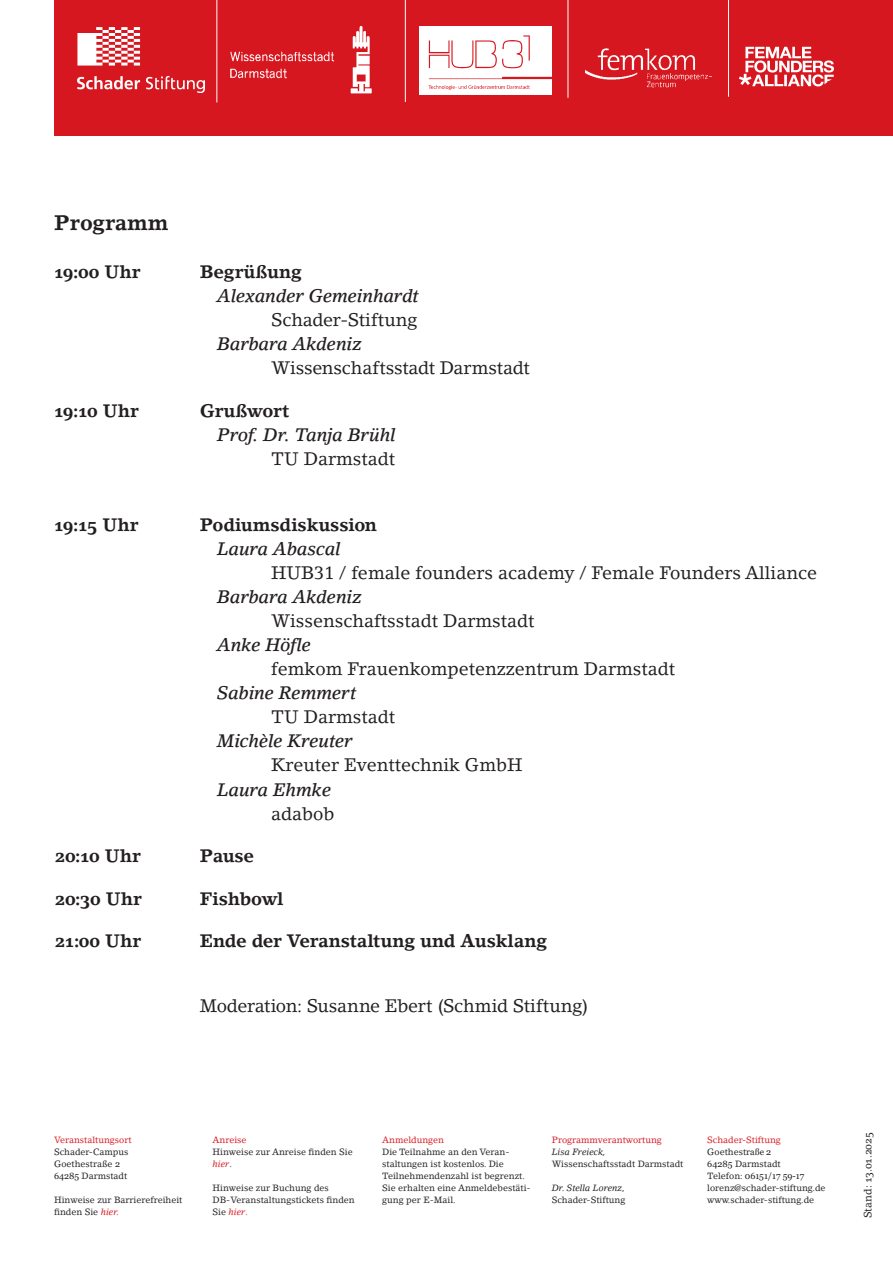
<style>
.page{position:relative;width:893px;height:1263px;background:#fff}
.page>*{position:absolute;margin:0;border:0;box-sizing:border-box;transform-origin:0 0}
.T2_Titel{font:700 21px "Lino Letter Std";color:#231f20}
.T2_Programm_Uhrzeit_Absatz{font:18px "Lino Letter Std";color:#231f20}
.T2_Programm_Uhrzeit_Absatz-2{font:700 18px "Lino Letter Std";letter-spacing:-.01em;color:#231f20}
.T2_Programm_Uhrzeit_Absatz-3{font:italic 500 18px "Lino Letter Std";letter-spacing:-.02em;color:#231f20}
.t1{font:10.5px "Lino Letter Std";letter-spacing:-.005em;color:#231f20}
.t2{font:9px/12px "Lino Letter Std";color:#231f20}
.t3{font:9px "Lino Letter Std";color:#d71920}
.t4{font:9px "Lino Letter Std";color:#d7171f}
.t5{font:9px "Georgia";color:#231f20}
.t6{font:italic 9px "Lino Letter Std";color:#231f20}
.s1{font-family:"Georgia"}
.s2{font-style:italic;color:#d7171f}
.s3{color:#d7171f}
.s4{font-style:italic}
.s5{font-style:normal}
.s6{font-family:"Lino Letter Std"}
</style>
<div class="page">
<div style="left:54px;top:0;width:839px;height:136px;background:#d7171f"></div>
<img style="left:77px;top:28px;width:127px;height:65px">
<hr style="left:217px;top:0;width:1px;height:102px;background:#fff">
<img style="left:230px;top:27px;width:142px;height:67px">
<hr style="left:405px;top:0;width:1px;height:102px;background:#fff">
<img style="left:585px;top:48px;width:127px;height:40px">
<img style="left:739px;top:46px;width:95px;height:41px">
<img style="left:420px;top:27px;width:131px;height:68px">
<hr style="left:568px;top:0;width:1px;height:98px;background:#fff">
<hr style="left:728px;top:0;width:1px;height:97px;background:#fff">
<p class="T2_Titel" style="left:54px;top:210px;width:116px">Programm</p>
<p class="T2_Programm_Uhrzeit_Absatz-2" style="left:54px;top:261px;width:88px">19:00 Uhr</p>
<p class="T2_Programm_Uhrzeit_Absatz-2" style="left:200px;top:261px;width:103px">Begrüßung</p>
<p class="T2_Programm_Uhrzeit_Absatz-3" style="left:217px;top:285px;width:203px">Alexander Gemeinhardt</p>
<p class="T2_Programm_Uhrzeit_Absatz" style="left:271px;top:309px;width:148px">Schader-Stiftung</p>
<p class="T2_Programm_Uhrzeit_Absatz-3" style="left:217px;top:333px;width:146px">Barbara Akdeniz</p>
<p class="T2_Programm_Uhrzeit_Absatz" style="left:271px;top:357px;width:260px">Wissenschaftsstadt Darmstadt</p>
<p class="T2_Programm_Uhrzeit_Absatz-2" style="left:54px;top:400px;width:87px">19:10 Uhr</p>
<p class="T2_Programm_Uhrzeit_Absatz-2" style="left:200px;top:400px;width:91px">Grußwort</p>
<p class="T2_Programm_Uhrzeit_Absatz-3" style="left:217px;top:424px;width:180px">Prof. Dr. Tanja Brühl</p>
<p class="T2_Programm_Uhrzeit_Absatz" style="left:271px;top:448px;width:126px">TU Darmstadt</p>
<p class="T2_Programm_Uhrzeit_Absatz-2" style="left:54px;top:514px;width:86px">19:15 Uhr</p>
<p class="T2_Programm_Uhrzeit_Absatz-2" style="left:200px;top:514px;width:179px">Podiumsdiskussion</p>
<p class="T2_Programm_Uhrzeit_Absatz-3" style="left:217px;top:538px;width:125px">Laura Abascal</p>
<p class="T2_Programm_Uhrzeit_Absatz" style="left:271px;top:562px;width:547px">HUB31 / female founders academy / Female Founders Alliance</p>
<p class="T2_Programm_Uhrzeit_Absatz-3" style="left:217px;top:586px;width:146px">Barbara Akdeniz</p>
<p class="T2_Programm_Uhrzeit_Absatz" style="left:271px;top:610px;width:265px">Wissenschaftsstadt Darmstadt</p>
<p class="T2_Programm_Uhrzeit_Absatz-3" style="left:217px;top:634px;width:95px">Anke Höfle</p>
<p class="T2_Programm_Uhrzeit_Absatz" style="left:271px;top:658px;width:405px">femkom Frauenkompetenzzentrum Darmstadt</p>
<p class="T2_Programm_Uhrzeit_Absatz-3" style="left:217px;top:682px;width:141px">Sabine Remmert</p>
<p class="T2_Programm_Uhrzeit_Absatz" style="left:271px;top:706px;width:126px">TU Darmstadt</p>
<p class="T2_Programm_Uhrzeit_Absatz-3" style="left:217px;top:730px;width:137px">Michèle Kreuter</p>
<p class="T2_Programm_Uhrzeit_Absatz" style="left:271px;top:754px;width:253px">Kreuter Eventtechnik GmbH</p>
<p class="T2_Programm_Uhrzeit_Absatz-3" style="left:217px;top:778px;width:116px">Laura Ehmke</p>
<p class="T2_Programm_Uhrzeit_Absatz" style="left:271px;top:802px;width:65px">adabob</p>
<p class="T2_Programm_Uhrzeit_Absatz-2" style="left:55px;top:845px;width:88px">20:10 Uhr</p>
<p class="T2_Programm_Uhrzeit_Absatz-2" style="left:200px;top:845px;width:56px">Pause</p>
<p class="T2_Programm_Uhrzeit_Absatz-2" style="left:55px;top:887px;width:88px">20:30 Uhr</p>
<p class="T2_Programm_Uhrzeit_Absatz-2" style="left:200px;top:887px;width:85px">Fishbowl</p>
<p class="T2_Programm_Uhrzeit_Absatz-2" style="left:55px;top:930px;width:88px">21:00 Uhr</p>
<p class="T2_Programm_Uhrzeit_Absatz-2" style="left:200px;top:930px;width:349px">Ende der Veranstaltung und Ausklang</p>
<p class="T2_Programm_Uhrzeit_Absatz" style="left:200px;top:994px;width:390px">Moderation: Susanne Ebert (Schmid Stiftung)</p>
<p class="t3" style="left:54px;top:1134px;width:79px">Veranstaltungsort</p>
<p class="t2" style="left:54px;top:1146px;width:76px">Schader-Campus</p>
<p class="t2" style="left:54px;top:1158px;width:68px">Goethestraße <span class="s1">2</span></p>
<p class="t2" style="left:54px;top:1170px;width:75px"><span class="s1">64285</span> Darmstadt</p>
<p class="t2" style="left:54px;top:1194px;width:130px">Hinweise zur Barrierefreiheit</p>
<p class="t2" style="left:54px;top:1206px;width:67px">finden Sie <span class="s2">hier.</span></p>
<p class="t4" style="left:213px;top:1134px;width:36px">Anreise</p>
<p class="t2" style="left:213px;top:1146px;width:142px">Hinweise zur Anreise finden Sie <span class="s2">hier</span>.</p>
<p class="t2" style="left:213px;top:1182px;width:144px">Hinweise zur Buchung des<br>DB-Veranstaltungstickets finden<br>Sie <span class="s2">hier</span><span class="s3">.</span></p>
<p class="t3" style="left:382px;top:1134px;width:63px">Anmeldungen</p>
<p class="t2" style="left:382px;top:1146px;width:150px">Die Teilnahme an den Veran&shy;staltungen ist kostenlos. Die<br>Teilnehmendenzahl ist begrenzt.<br>Sie erhalten eine Anmeldebestäti&shy;gung per E-Mail.</p>
<p class="t4" style="left:552px;top:1134px;width:112px">Programmverantwortung</p>
<p class="t2" style="left:552px;top:1146px;width:133px"><span class="s4">Lisa Freieck,<br></span>Wissenschaftsstadt Darmstadt</p>
<p class="t6" style="left:552px;top:1182px;width:75px">Dr. Stella Lorenz<span class="s5">,</span></p>
<p class="t2" style="left:552px;top:1194px;width:75px">Schader-Stiftung</p>
<p class="t3" style="left:707px;top:1134px;width:75px">Schader-Stiftung</p>
<p class="t2" style="left:707px;top:1146px;width:66px">Goethestr<span class="s1">aße 2</span></p>
<p class="t2" style="left:707px;top:1158px;width:75px"><span class="s1">64285</span> Darmstadt</p>
<p class="t5" style="left:707px;top:1170px;width:98px"><span class="s6">Telefon:</span> 06151/17 59-17</p>
<p class="t2" style="left:707px;top:1182px;width:120px">lorenz@schader-stiftung.de</p>
<p class="t2" style="left:707px;top:1194px;width:108px">www.schader-stiftung.de</p>
<p class="t1" style="left:861px;top:1218px;width:87px;rotate:-90deg">Stand: 13.01.2025</p>
</div>
